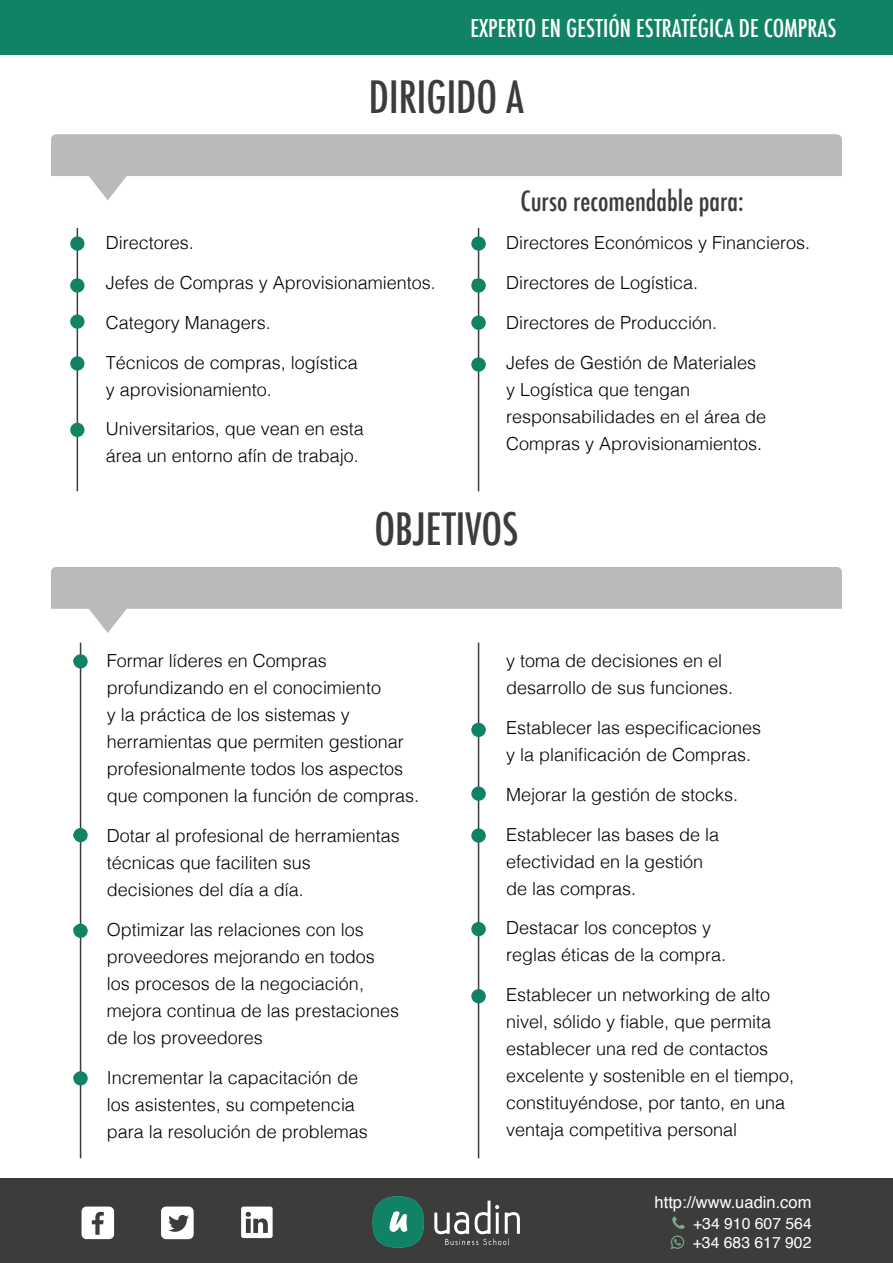
<style>
.page{position:relative;width:893px;height:1263px;background:#fff}
.page>*{position:absolute;margin:0;border:0;box-sizing:border-box;transform-origin:0 0}
.t1{font:500 condensed 43.5px "Futura";color:#3c3c3b}
.t2{font:500 condensed 27px "Futura";color:#3c3c3b}
.t3{font:500 condensed 24px "Futura";color:#fff}
.t4{font:300 18px/27px "Helvetica";color:#000}
.t5{font:16.5px "Helvetica";color:#fff}
.t6{font:15.75px/19.6px "Helvetica";color:#fff}
</style>
<div class="page">
<div style="left:0;top:1178px;width:893px;height:85px;background:#3c3c3b"></div>
<svg style="left:82px;top:1206px;width:32px;height:33px"></svg>
<svg style="left:161px;top:1206px;width:33px;height:33px"></svg>
<svg style="left:241px;top:1206px;width:32px;height:32px"></svg>
<svg style="left:434px;top:1200px;width:86px;height:45px"></svg>
<svg style="left:372px;top:1196px;width:52px;height:52px"></svg>
<div style="left:0;top:0;width:893px;height:54px;background:#108365"></div>
<svg style="left:51px;top:134px;width:791px;height:66px;fill:#bababa"></svg>
<hr style="left:77px;top:228px;width:1px;height:263px;background:#3c3c3b">
<div style="left:70px;top:236px;width:14px;height:15px;background:#108365;border-radius:50%"></div>
<div style="left:70px;top:278px;width:14px;height:15px;background:#108365;border-radius:50%"></div>
<div style="left:70px;top:314px;width:14px;height:15px;background:#108365;border-radius:50%"></div>
<div style="left:70px;top:356px;width:14px;height:15px;background:#108365;border-radius:50%"></div>
<div style="left:70px;top:423px;width:14px;height:14px;background:#108365;border-radius:50%"></div>
<hr style="left:478px;top:228px;width:1px;height:263px;background:#3c3c3b">
<div style="left:471px;top:236px;width:15px;height:15px;background:#108365;border-radius:50%"></div>
<div style="left:471px;top:278px;width:15px;height:15px;background:#108365;border-radius:50%"></div>
<div style="left:471px;top:316px;width:15px;height:14px;background:#108365;border-radius:50%"></div>
<div style="left:471px;top:357px;width:15px;height:15px;background:#108365;border-radius:50%"></div>
<svg style="left:51px;top:567px;width:791px;height:66px;fill:#bababa"></svg>
<hr style="left:80px;top:643px;width:1px;height:515px;background:#3c3c3b">
<div style="left:73px;top:654px;width:15px;height:14px;background:#108365;border-radius:50%"></div>
<div style="left:73px;top:828px;width:15px;height:14px;background:#108365;border-radius:50%"></div>
<div style="left:73px;top:924px;width:15px;height:14px;background:#108365;border-radius:50%"></div>
<div style="left:73px;top:1071px;width:15px;height:14px;background:#108365;border-radius:50%"></div>
<hr style="left:478px;top:643px;width:1px;height:515px;background:#3c3c3b">
<div style="left:471px;top:723px;width:15px;height:14px;background:#108365;border-radius:50%"></div>
<div style="left:471px;top:828px;width:15px;height:15px;background:#108365;border-radius:50%"></div>
<div style="left:471px;top:786px;width:15px;height:15px;background:#108365;border-radius:50%"></div>
<div style="left:471px;top:922px;width:15px;height:14px;background:#108365;border-radius:50%"></div>
<div style="left:471px;top:989px;width:15px;height:14px;background:#108365;border-radius:50%"></div>
<h3 class="t3" style="left:470px;top:13px;width:367px">EXPERTO EN GESTIÓN ESTRATÉGICA DE COMPRAS</h3>
<h1 class="t1" style="left:369px;top:69px;width:157px">DIRIGIDO A</h1>
<p class="t4" style="left:71px;top:228px;width:124px">• Directores.</p>
<p class="t4" style="left:71px;top:268px;width:366px">• Jefes de Compras y Aprovisionamientos.</p>
<p class="t4" style="left:71px;top:308px;width:201px">• Category Managers.</p>
<p class="t4" style="left:106px;top:348px;width:254px;text-indent:-35px">• Técnicos de compras, logística y aprovisionamiento.</p>
<p class="t4" style="left:71px;top:414px;width:294px;text-align:right">• Universitarios, que vean en esta área un entorno afín de trabajo.</p>
<h2 class="t2" style="left:520px;top:184px;width:225px">Curso recomendable para:</h2>
<p class="t4" style="left:471px;top:228px;width:340px">• Directores Económicos y Financieros.</p>
<p class="t4" style="left:471px;top:268px;width:228px">• Directores de Logística.</p>
<p class="t4" style="left:471px;top:308px;width:247px">• Directores de Producción.</p>
<p class="t4" style="left:506px;top:348px;width:262px;text-indent:-35px">• Jefes de Gestión de Materiales y Logística que tengan responsabilidades en el área de<br>Compras y Aprovisionamientos.</p>
<h1 class="t1" style="left:374px;top:501px;width:146px">OBJETIVOS</h1>
<p class="t4" style="left:107px;top:646px;width:314px;text-indent:-35px">• Formar líderes en Compras profundizando en el conocimiento<br>y la práctica de los sistemas y herramientas que permiten gestionar profesionalmente todos los aspectos que componen la función de compras.</p>
<p class="t4" style="left:107px;top:821px;width:295px;text-indent:-35px">• Dotar al profesional de herramientas técnicas que faciliten sus decisiones del día a día.</p>
<p class="t4" style="left:107px;top:914px;width:294px;text-indent:-35px">• Optimizar las relaciones con los proveedores mejorando en todos los procesos de la negociación, mejora continua de las prestaciones de los proveedores</p>
<p class="t4" style="left:107px;top:1062px;width:263px;text-indent:-35px">• Incrementar la capacitación de los asistentes, su competencia para la resolución de problemas</p>
<p class="t4" style="left:506px;top:646px;width:229px">y toma de decisiones en el desarrollo de sus funciones.</p>
<p class="t4" style="left:506px;top:713px;width:257px;text-indent:-35px">• Establecer las especificaciones y la planificación de Compras.</p>
<p class="t4" style="left:471px;top:780px;width:268px">• Mejorar la gestión de stocks.</p>
<p class="t4" style="left:506px;top:819px;width:215px;text-indent:-35px">• Establecer las bases de la efectividad en la gestión de las compras.</p>
<p class="t4" style="left:506px;top:913px;width:222px;text-indent:-35px">• Destacar los conceptos y reglas éticas de la compra.</p>
<p class="t4" style="left:506px;top:980px;width:290px;text-indent:-35px">• Establecer un networking de alto nivel, sólido y fiable, que permita establecer una red de contactos excelente y sostenible en el tiempo, constituyéndose, por tanto, en una ventaja competitiva personal</p>
<p class="t5" style="left:655px;top:1189px;width:158px">http://www.uadin.com</p>
<p class="t6" style="left:693px;top:1214px;width:121px">+34 910 607 564 +34 683 617 902</p>
</div>
